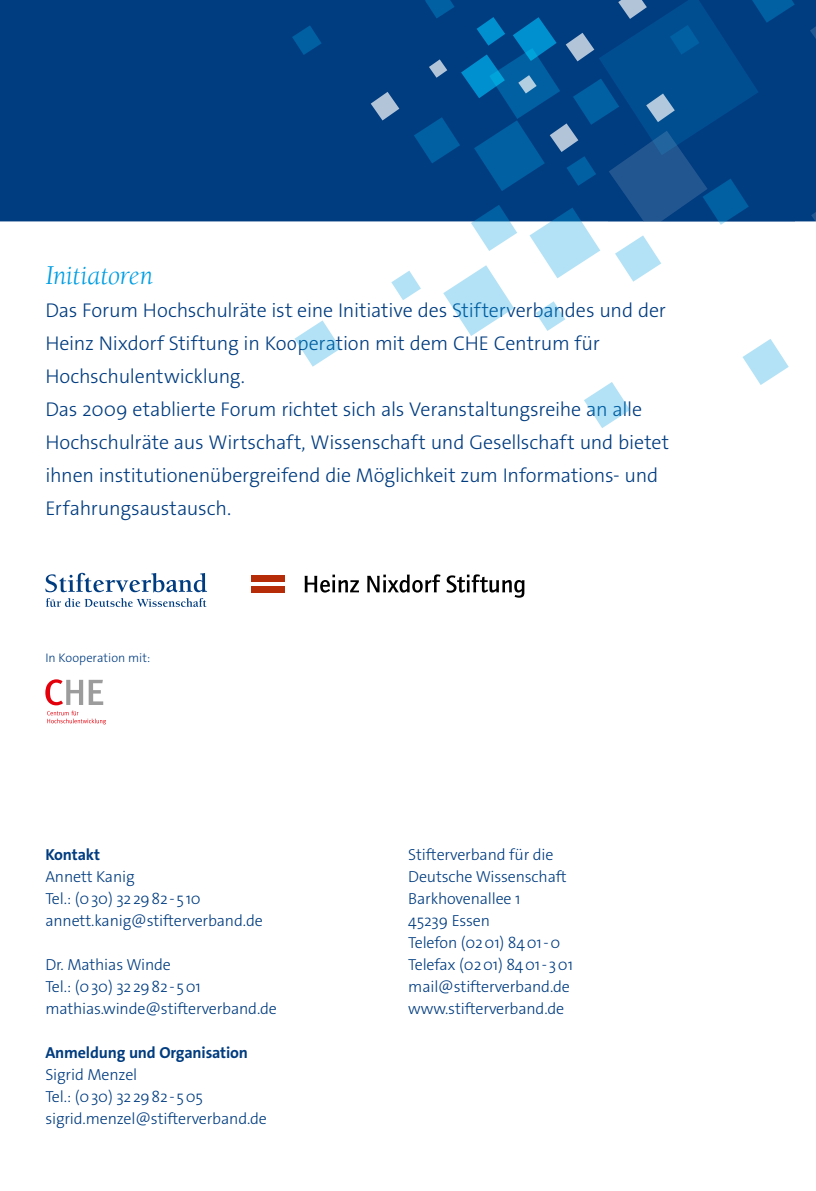
<style>
.page{position:relative;width:816px;height:1191px;background:#fff}
.page>*{position:absolute;margin:0;border:0;box-sizing:border-box;transform-origin:0 0}
.t1{font:italic 28px "Berkeley Std";letter-spacing:-.005em;color:#009ee3}
.t2{font:300 20px/33px "The Sans Os F";letter-spacing:-.01em;color:#003c80}
.t3{font:300 16px/22px "The Sans Os F";letter-spacing:-.01em;color:#003c80}
.t4{font:700 16px "The Sans Os F";letter-spacing:-.01em;color:#003c80}
.t5{font:300 12.4px "The Sans Os F";color:#003c80}
</style>
<div class="page">
<div style="left:0;top:0;width:816px;height:222px;background:#003c80"></div>
<svg style="left:811px;top:193px;width:5px;height:29px"></svg>
<svg style="left:810px;top:4px;width:6px;height:64px"></svg>
<svg style="left:292px;top:25px;width:30px;height:30px"></svg>
<svg style="left:294px;top:320px;width:47px;height:47px"></svg>
<svg style="left:371px;top:0;width:424px;height:428px"></svg>
<svg style="left:45px;top:573px;width:162px;height:19px"></svg>
<svg style="left:46px;top:598px;width:160px;height:9px"></svg>
<svg style="left:305px;top:574px;width:54px;height:18px"></svg>
<svg style="left:367px;top:574px;width:73px;height:18px"></svg>
<svg style="left:446px;top:574px;width:78px;height:23px"></svg>
<div style="left:251px;top:576px;width:34px;height:6px;background:#b62c08"></div>
<div style="left:251px;top:586px;width:34px;height:6px;background:#b62c08"></div>
<svg style="left:45px;top:679px;width:61px;height:45px"></svg>
<h1 class="t1" style="left:45px;top:260px;width:109px">Initiatoren</h1>
<p class="t2" style="left:45px;top:294px;width:625px">Das Forum Hochschulräte ist eine Initiative des Stifterverbandes und der Heinz Nixdorf Stiftung in Kooperation mit dem CHE Centrum für Hochschulentwicklung.<br>Das 2009 etablierte Forum richtet sich als Veranstaltungsreihe an alle Hochschulräte aus Wirtschaft, Wissenschaft und Gesellschaft und bietet ihnen institutionenübergreifend die Möglichkeit zum Informations- und Erfahrungsaustausch.</p>
<p class="t5" style="left:45px;top:650px;width:107px">In Kooperation mit:</p>
<p class="t4" style="left:45px;top:844px;width:56px">Kontakt</p>
<p class="t3" style="left:45px;top:865px;width:219px">Annett Kanig<br>Tel.: (030) 322982-510 annett.kanig@stifterverband.de</p>
<p class="t3" style="left:45px;top:953px;width:233px">Dr. Mathias Winde<br>Tel.: (030) 322982-501 mathias.winde@stifterverband.de</p>
<p class="t4" style="left:45px;top:1042px;width:204px">Anmeldung und Organisation</p>
<p class="t3" style="left:45px;top:1063px;width:223px">Sigrid Menzel<br>Tel.: (030) 322982-505 sigrid.menzel@stifterverband.de</p>
<p class="t3" style="left:408px;top:843px;width:166px">Stifterverband für die<br>Deutsche Wissenschaft<br>Barkhovenallee 1<br>45239 Essen<br>Telefon (0201) 8401-0<br>Telefax (0201) 8401-301 mail@stifterverband.de www.stifterverband.de</p>
</div>
